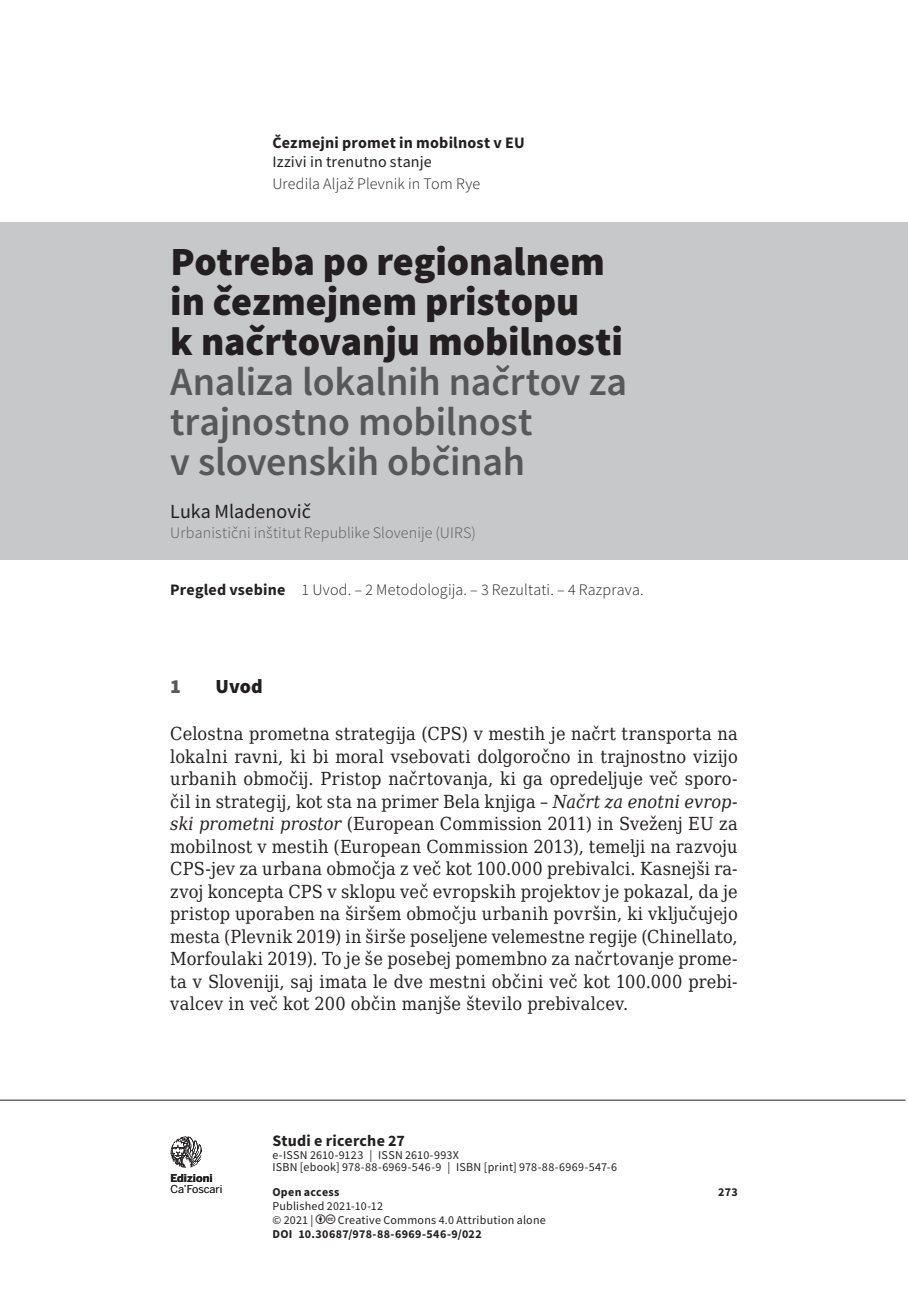
<style>
.page{position:relative;width:908px;height:1304px;background:#fff}
.page>*{position:absolute;margin:0;border:0;box-sizing:border-box;transform-origin:0 0}
.t1{font:900 40px/40px "Source Sans Pro";letter-spacing:-.005em;color:#231f20}
.t2{font:600 40px/40px "Source Sans Pro";letter-spacing:-.005em;color:#57585a}
.t3{font:20px "Source Sans Pro";letter-spacing:.005em;color:#231f20}
.t4{font:900 20px "Source Sans Pro";color:#231f20}
.t5{font:900 20px "Source Sans Pro";color:#57585a}
.t6{font:18px/22.4px "DejaVu Serif Condensed";letter-spacing:.01em;color:#231f20;text-align:justify}
.t7{font:300 16px "Source Sans Pro";letter-spacing:.01em;color:#231f20}
.t8{font:700 16px "Source Sans Pro";letter-spacing:.015em;color:#231f20}
.t9{font:300 16px "Source Sans Pro";letter-spacing:.01em;color:#57585a}
.t10{font:16px "Source Sans Pro";letter-spacing:.015em;color:#231f20}
.t11{font:12px/12.4px "Source Sans Pro";letter-spacing:.02em;color:#231f20}
.t12{font:700 12px "Source Sans Pro";letter-spacing:.025em;color:#231f20}
.t13{font:10.8px "Benton Sans";letter-spacing:-.01em;color:#231f20}
.t14{font:700 10.8px "Benton Sans";color:#231f20}
.s1{font-weight:700}
.s2{font-style:italic}
</style>
<div class="page">
<hr style="left:0;top:1100px;width:905px;height:1px;background:#231f20">
<svg style="left:170px;top:1136px;width:32px;height:32px"></svg>
<div style="left:0;top:223px;width:907px;height:337px;background:#c7c8ca"></div>
<p class="t8" style="left:272px;top:132px;width:254px">Čezmejni promet in mobilnost v EU</p>
<p class="t10" style="left:272px;top:152px;width:161px">Izzivi in trenutno stanje</p>
<p class="t7" style="left:272px;top:174px;width:209px">Uredila Aljaž Plevnik in Tom Rye</p>
<h1 class="t1" style="left:170px;top:241px;width:454px">Potreba po regionalnem in čezmejnem pristopu<br>k načrtovanju mobilnosti</h1>
<h1 class="t2" style="left:170px;top:362px;width:458px">Analiza lokalnih načrtov za trajnostno mobilnost<br>v slovenskih občinah</h1>
<p class="t3" style="left:170px;top:499px;width:142px">Luka Mladenovič</p>
<p class="t9" style="left:170px;top:523px;width:307px">Urbanistični inštitut Republike Slovenije (UIRS)</p>
<p class="t7" style="left:170px;top:580px;width:475px"><span class="s1">Pregled vsebine</span> 1 Uvod. – 2 Metodologija. – 3 Rezultati. – 4 Razprava.</p>
<p class="t5" style="left:170px;top:673px;width:12px">1</p>
<p class="t4" style="left:215px;top:673px;width:49px">Uvod</p>
<p class="t6" style="left:170px;top:722px;width:568px">Celostna prometna strategija (CPS) v mestih je načrt transporta na lokalni ravni, ki bi moral vsebovati dolgoročno in trajnostno vizijo urbanih območij. Pristop načrtovanja, ki ga opredeljuje več sporo&shy;čil in strategij, kot sta na primer Bela knjiga – <span class="s2">Načrt za enotni evrop&shy;ski prometni prostor</span> (European Commission 2011) in Sveženj EU za mobilnost v mestih (European Commission 2013), temelji na razvoju CPS-jev za urbana območja z več kot 100.000 prebivalci. Kasnejši ra&shy;zvoj koncepta CPS v sklopu več evropskih projektov je pokazal, da je pristop uporaben na širšem območju urbanih površin, ki vključujejo mesta (Plevnik 2019) in širše poseljene velemestne regije (Chinellato, Morfoulaki 2019). To je še posebej pomembno za načrtovanje prome&shy;ta v Sloveniji, saj imata le dve mestni občini več kot 100.000 prebi&shy;valcev in več kot 200 občin manjše število prebivalcev.</p>
<p class="t14" style="left:170px;top:1171px;width:44px">Edizioni</p>
<p class="t13" style="left:170px;top:1183px;width:53px">Ca’Foscari</p>
<p class="t8" style="left:272px;top:1130px;width:134px">Studi e ricerche 27</p>
<p class="t11" style="left:272px;top:1149px;width:346px">e-ISSN 2610-9123 | ISSN 2610-993X<br>ISBN [ebook] 978-88-6969-546-9 | ISBN [print] 978-88-6969-547-6</p>
<p class="t12" style="left:272px;top:1184px;width:69px">Open access</p>
<p class="t12" style="left:718px;top:1184px;width:21px">273</p>
<p class="t11" style="left:272px;top:1199px;width:112px;line-height:14.2px">Published 2021-10-12 © 2021 |</p>
<p class="t11" style="left:337px;top:1214px;width:209px">Creative Commons 4.0 Attribution alone</p>
<p class="t12" style="left:272px;top:1226px;width:211px">DOI 10.30687/978-88-6969-546-9/022</p>
</div>
